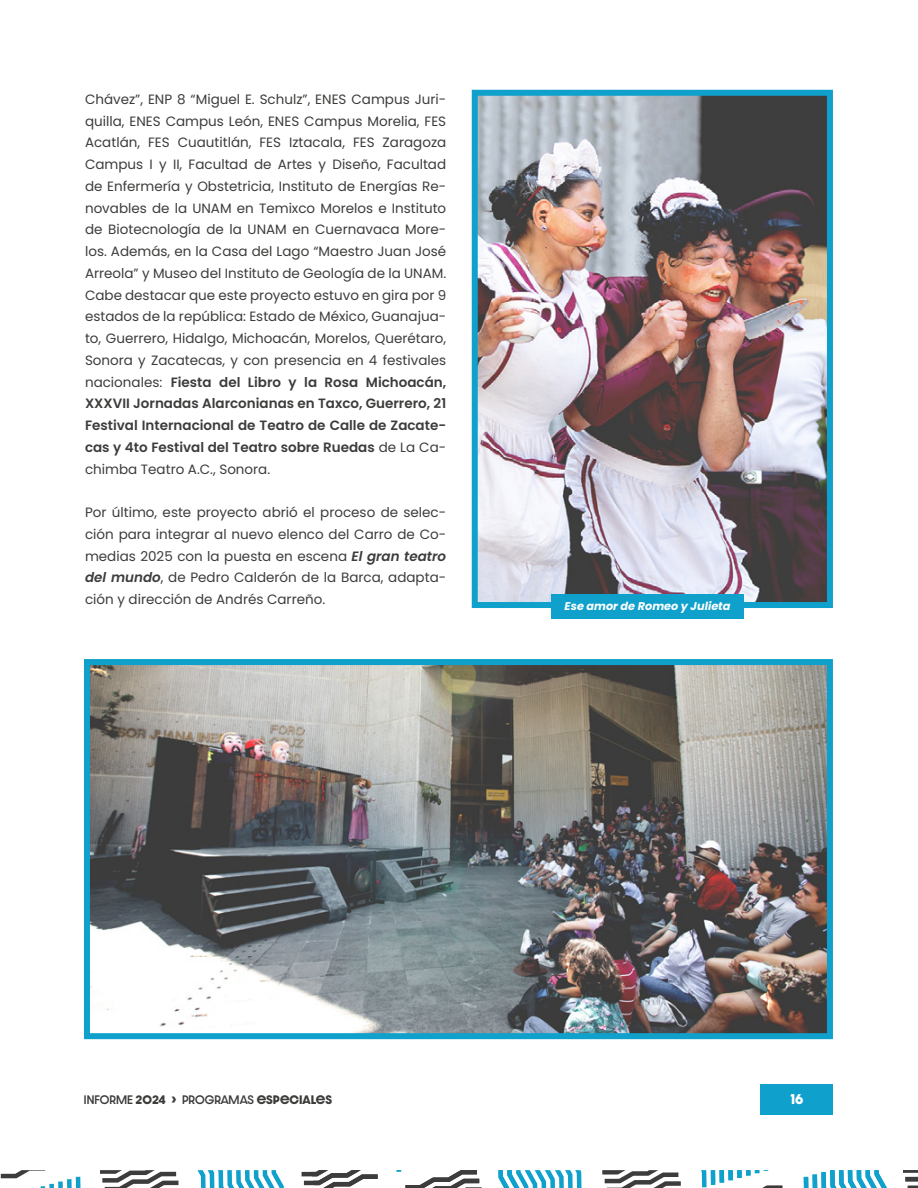
<style>
.page{position:relative;width:918px;height:1188px;background:#fff}
.page>*{position:absolute;margin:0;border:0;box-sizing:border-box;transform-origin:0 0}
.t1{font:13.5px/21.8px "Poppins";color:#3c3c3b;text-align:justify}
.t2{font:700 12px "Dazzle Unicase";color:#fff}
.t3{font:italic 700 11.25px "Poppins";color:#fff}
.t4{font:500 10.5px "Dazzle Unicase";color:#3c3c3b}
.s1{font-weight:600}
.s2{font-weight:600;font-style:italic}
.s3{font-weight:700}
</style>
<div class="page">
<svg style="left:198px;top:1170px;width:86px;height:18px"></svg>
<div style="left:67px;top:1179px;width:5px;height:9px;background:#0fa1cb"></div>
<hr style="left:76px;top:1177px;width:4px;height:11px;background:#0fa1cb">
<svg style="left:100px;top:1170px;width:78px;height:18px"></svg>
<svg style="left:1px;top:1170px;width:62px;height:18px"></svg>
<hr style="left:813px;top:1174px;width:4px;height:14px;background:#52bad8">
<svg style="left:602px;top:1170px;width:79px;height:18px"></svg>
<svg style="left:397px;top:1170px;width:85px;height:18px"></svg>
<svg style="left:498px;top:1170px;width:84px;height:18px"></svg>
<svg style="left:302px;top:1170px;width:76px;height:18px"></svg>
<hr style="left:804px;top:1177px;width:4px;height:11px;background:#0fa1cb">
<div style="left:812px;top:1175px;width:5px;height:13px;background:#0fa1cb"></div>
<svg style="left:821px;top:1170px;width:66px;height:18px"></svg>
<svg style="left:908px;top:1181px;width:10px;height:7px"></svg>
<hr style="left:905px;top:1177px;width:13px;height:4px;background:#3c3c3c">
<hr style="left:903px;top:1170px;width:15px;height:3px;background:#3c3c3c">
<div style="left:719px;top:1170px;width:5px;height:13px;background:#0fa1cb"></div>
<div style="left:728px;top:1170px;width:5px;height:10px;background:#0fa1cb"></div>
<div style="left:737px;top:1170px;width:5px;height:8px;background:#0fa1cb"></div>
<svg style="left:746px;top:1170px;width:22px;height:6px"></svg>
<svg style="left:763px;top:1186px;width:19px;height:2px"></svg>
<svg style="left:701px;top:1170px;width:14px;height:17px"></svg>
<div style="left:761px;top:1084px;width:72px;height:30px;background:#0fa1cb"></div>
<img style="left:479px;top:97px;width:347px;height:504px">
<div style="left:472px;top:90px;width:361px;height:518px;border:6px solid #0fa1cb"></div>
<img style="left:91px;top:666px;width:735px;height:366px">
<div style="left:84px;top:659px;width:749px;height:380px;border:6px solid #0fa1cb"></div>
<div style="left:551px;top:594px;width:193px;height:25px;background:#0fa1cb"></div>
<p class="t1" style="left:85px;top:88px;width:363px">Chávez”, ENP 8 “Miguel E. Schulz”, ENES Campus Juri&shy;quilla, ENES Campus León, ENES Campus Morelia, FES Acatlán, FES Cuautitlán, FES Iztacala, FES Zaragoza Campus I y II, Facultad de Artes y Diseño, Facultad de Enfermería y Obstetricia, Instituto de Energías Re&shy;novables de la UNAM en Temixco Morelos e Instituto de Biotecnología de la UNAM en Cuernavaca More&shy;los. Además, en la Casa del Lago “Maestro Juan José Arreola” y Museo del Instituto de Geología de la UNAM.<br>Cabe destacar que este proyecto estuvo en gira por 9 estados de la república: Estado de México, Guanajua&shy;to, Guerrero, Hidalgo, Michoacán, Morelos, Querétaro, Sonora y Zacatecas, y con presencia en 4 festivales nacionales: <span class="s1">Fiesta del Libro y la Rosa Michoacán, XXXVII Jornadas Alarconianas en Taxco, Guerrero, 21<br>Festival Internacional de Teatro de Calle de Zacate&shy;cas y 4to Festival del Teatro sobre Ruedas</span> de La Ca&shy;chimba Teatro A.C., Sonora.</p>
<p class="t1" style="left:85px;top:502px;width:363px">Por último, este proyecto abrió el proceso de selec&shy;ción para integrar al nuevo elenco del Carro de Co&shy;medias 2025 con la puesta en escena <span class="s2">El gran teatro del mundo</span>, de Pedro Calderón de la Barca, adapta&shy;ción y dirección de Andrés Carreño.</p>
<p class="t3" style="left:565px;top:600px;width:167px">Ese amor de Romeo y Julieta</p>
<p class="t4" style="left:84px;top:1092px;width:250px">INFORME <span class="s3">2024 ›</span> PROGRAMAS <span class="s3">ESPECIALES</span></p>
<p class="t2" style="left:790px;top:1090px;width:14px">16</p>
</div>
